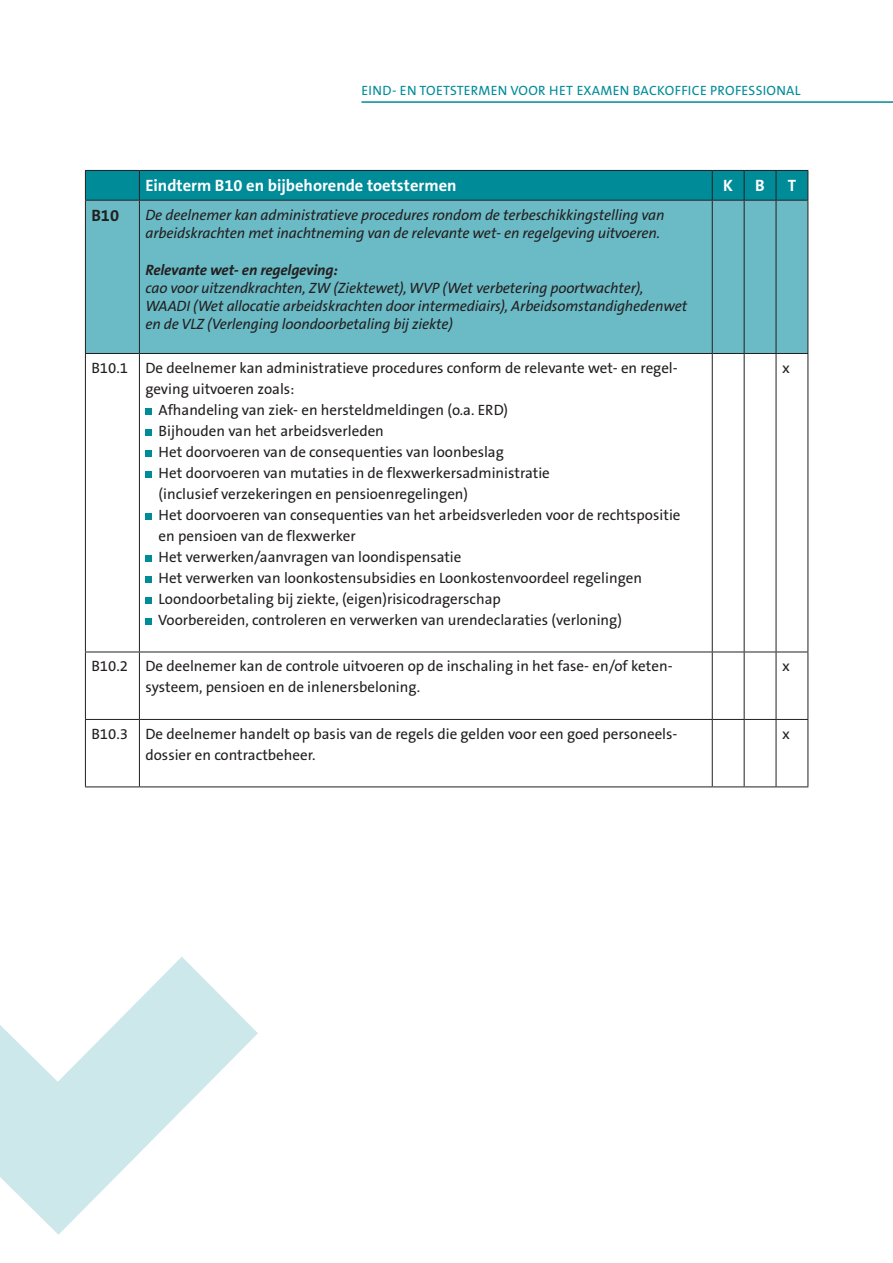
<style>
.page{position:relative;width:893px;height:1263px;background:#fff}
.page>*{position:absolute;margin:0;border:0;box-sizing:border-box;transform-origin:0 0}
.t1{font:700 16.5px "The Sans B7";color:#fff}
.t2{font:700 16.5px "The Sans B7";color:#231f20}
._0_PLAT{font:15px/21px "The Sans B5 Plain";color:#231f20}
.plat_cursief{font:italic 15px/18px "The Sans B5 Plain";letter-spacing:-.01em;color:#231f20}
.t3{font:13.5px "The Sans B5 Plain";letter-spacing:.02em;color:#008b99}
.s1{font-family:"The Sans B7";font-weight:700}
</style>
<div class="page">
<svg style="left:0;top:957px;width:258px;height:278px"></svg>
<div style="left:86px;top:201px;width:721px;height:152px;background:#6abbc6"></div>
<svg style="left:85px;top:170px;width:723px;height:30px;background:#018593"></svg>
<hr style="left:85px;top:200px;width:54px;height:1px;background:#231f20">
<hr style="left:85px;top:201px;width:1px;height:152px;background:#231f20">
<hr style="left:139px;top:200px;width:573px;height:1px;background:#231f20">
<hr style="left:139px;top:201px;width:1px;height:152px;background:#231f20">
<hr style="left:712px;top:200px;width:32px;height:1px;background:#231f20">
<hr style="left:712px;top:201px;width:1px;height:152px;background:#231f20">
<hr style="left:744px;top:200px;width:32px;height:1px;background:#231f20">
<hr style="left:744px;top:201px;width:1px;height:152px;background:#231f20">
<hr style="left:776px;top:200px;width:32px;height:1px;background:#231f20">
<hr style="left:776px;top:201px;width:1px;height:152px;background:#231f20">
<hr style="left:807px;top:201px;width:1px;height:152px;background:#231f20">
<hr style="left:85px;top:353px;width:54px;height:1px;background:#231f20">
<hr style="left:85px;top:354px;width:1px;height:298px;background:#231f20">
<hr style="left:139px;top:353px;width:573px;height:1px;background:#231f20">
<hr style="left:139px;top:354px;width:1px;height:298px;background:#231f20">
<hr style="left:712px;top:353px;width:32px;height:1px;background:#231f20">
<hr style="left:712px;top:354px;width:1px;height:298px;background:#231f20">
<hr style="left:744px;top:353px;width:32px;height:1px;background:#231f20">
<hr style="left:744px;top:354px;width:1px;height:298px;background:#231f20">
<hr style="left:776px;top:353px;width:32px;height:1px;background:#231f20">
<hr style="left:776px;top:354px;width:1px;height:298px;background:#231f20">
<hr style="left:807px;top:354px;width:1px;height:298px;background:#231f20">
<hr style="left:85px;top:652px;width:54px;height:1px;background:#231f20">
<hr style="left:85px;top:652px;width:1px;height:67px;background:#231f20">
<hr style="left:139px;top:652px;width:573px;height:1px;background:#231f20">
<hr style="left:139px;top:652px;width:1px;height:67px;background:#231f20">
<hr style="left:712px;top:652px;width:32px;height:1px;background:#231f20">
<hr style="left:712px;top:652px;width:1px;height:67px;background:#231f20">
<hr style="left:744px;top:652px;width:32px;height:1px;background:#231f20">
<hr style="left:744px;top:652px;width:1px;height:67px;background:#231f20">
<hr style="left:776px;top:652px;width:32px;height:1px;background:#231f20">
<hr style="left:776px;top:652px;width:1px;height:67px;background:#231f20">
<hr style="left:807px;top:652px;width:1px;height:67px;background:#231f20">
<hr style="left:85px;top:719px;width:54px;height:1px;background:#231f20">
<hr style="left:85px;top:720px;width:1px;height:66px;background:#231f20">
<hr style="left:139px;top:719px;width:573px;height:1px;background:#231f20">
<hr style="left:139px;top:720px;width:1px;height:66px;background:#231f20">
<hr style="left:712px;top:719px;width:32px;height:1px;background:#231f20">
<hr style="left:712px;top:720px;width:1px;height:66px;background:#231f20">
<hr style="left:744px;top:719px;width:32px;height:1px;background:#231f20">
<hr style="left:744px;top:720px;width:1px;height:66px;background:#231f20">
<hr style="left:776px;top:719px;width:32px;height:1px;background:#231f20">
<hr style="left:776px;top:720px;width:1px;height:66px;background:#231f20">
<hr style="left:807px;top:720px;width:1px;height:66px;background:#231f20">
<hr style="left:85px;top:786px;width:54px;height:1px;background:#231f20">
<hr style="left:139px;top:786px;width:573px;height:1px;background:#231f20">
<hr style="left:712px;top:786px;width:32px;height:1px;background:#231f20">
<hr style="left:744px;top:786px;width:32px;height:1px;background:#231f20">
<hr style="left:776px;top:786px;width:32px;height:1px;background:#231f20">
<div style="left:145px;top:408px;width:7px;height:7px;background:#008b99"></div>
<div style="left:145px;top:429px;width:7px;height:7px;background:#008b99"></div>
<div style="left:145px;top:450px;width:7px;height:7px;background:#008b99"></div>
<div style="left:145px;top:471px;width:7px;height:7px;background:#008b99"></div>
<div style="left:145px;top:513px;width:7px;height:7px;background:#008b99"></div>
<div style="left:145px;top:555px;width:7px;height:7px;background:#008b99"></div>
<div style="left:145px;top:576px;width:7px;height:7px;background:#008b99"></div>
<div style="left:145px;top:597px;width:7px;height:7px;background:#008b99"></div>
<div style="left:145px;top:618px;width:7px;height:7px;background:#008b99"></div>
<hr style="left:361px;top:101px;width:532px;height:2px;background:#008b99">
<p class="t3" style="left:361px;top:83px;width:441px">EIND- EN TOETSTERMEN VOOR HET EXAMEN BACKOFFICE PROFESSIONAL</p>
<p class="t1" style="left:145px;top:177px;width:313px">Eindterm B10 en bijbehorende toetstermen</p>
<p class="t1" style="left:723px;top:177px;width:11px">K</p>
<p class="t1" style="left:755px;top:177px;width:11px">B</p>
<p class="t1" style="left:788px;top:177px;width:10px">T</p>
<p class="t2" style="left:91px;top:206px;width:29px">B10</p>
<p class="plat_cursief" style="left:145px;top:206px;width:521px">De deelnemer kan administratieve procedures rondom de terbeschikkingstelling van arbeidskrachten met inachtneming van de relevante wet- en regelgeving uitvoeren.</p>
<p class="plat_cursief" style="left:145px;top:262px;width:500px"><span class="s1">Relevante wet- en regelgeving:<br></span>cao voor uitzendkrachten, ZW (Ziektewet), WVP (Wet verbetering poortwachter),</p>
<p class="plat_cursief" style="left:145px;top:298px;width:543px">WAADI (Wet allocatie arbeidskrachten door intermediairs), Arbeidsomstandighedenwet</p>
<p class="plat_cursief" style="left:145px;top:316px;width:309px">en de VLZ (Verlenging loondoorbetaling bij ziekte)</p>
<p class="_0_PLAT" style="left:91px;top:358px;width:38px">B10.1</p>
<p class="_0_PLAT" style="left:145px;top:358px;width:532px">De deelnemer kan administratieve procedures conform de relevante wet- en regel&shy;geving uitvoeren zoals:</p>
<p class="_0_PLAT" style="left:159px;top:400px;width:351px">Afhandeling van ziek- en hersteldmeldingen (o.a. ERD)</p>
<p class="_0_PLAT" style="left:159px;top:421px;width:227px">Bijhouden van het arbeidsverleden</p>
<p class="_0_PLAT" style="left:159px;top:442px;width:347px">Het doorvoeren van de consequenties van loonbeslag</p>
<p class="_0_PLAT" style="left:159px;top:463px;width:393px">Het doorvoeren van mutaties in de flexwerkersadministratie (inclusief verzekeringen en pensioenregelingen)</p>
<p class="_0_PLAT" style="left:159px;top:505px;width:523px">Het doorvoeren van consequenties van het arbeidsverleden voor de rechtspositie en pensioen van de flexwerker</p>
<p class="_0_PLAT" style="left:159px;top:547px;width:304px">Het verwerken/aanvragen van loondispensatie</p>
<p class="_0_PLAT" style="left:159px;top:568px;width:485px">Het verwerken van loonkostensubsidies en Loonkostenvoordeel regelingen</p>
<p class="_0_PLAT" style="left:159px;top:589px;width:344px">Loondoorbetaling bij ziekte, (eigen)risicodragerschap</p>
<p class="_0_PLAT" style="left:158px;top:610px;width:465px">Voorbereiden, controleren en verwerken van urendeclaraties (verloning)</p>
<p class="_0_PLAT" style="left:782px;top:358px;width:9px">x</p>
<p class="_0_PLAT" style="left:91px;top:656px;width:38px">B10.2</p>
<p class="_0_PLAT" style="left:145px;top:656px;width:527px">De deelnemer kan de controle uitvoeren op de inschaling in het fase- en/of keten&shy;systeem, pensioen en de inlenersbeloning.</p>
<p class="_0_PLAT" style="left:782px;top:656px;width:9px">x</p>
<p class="_0_PLAT" style="left:91px;top:724px;width:38px">B10.3</p>
<p class="_0_PLAT" style="left:145px;top:724px;width:532px">De deelnemer handelt op basis van de regels die gelden voor een goed personeels&shy;dossier en contractbeheer.</p>
<p class="_0_PLAT" style="left:782px;top:724px;width:9px">x</p>
</div>
